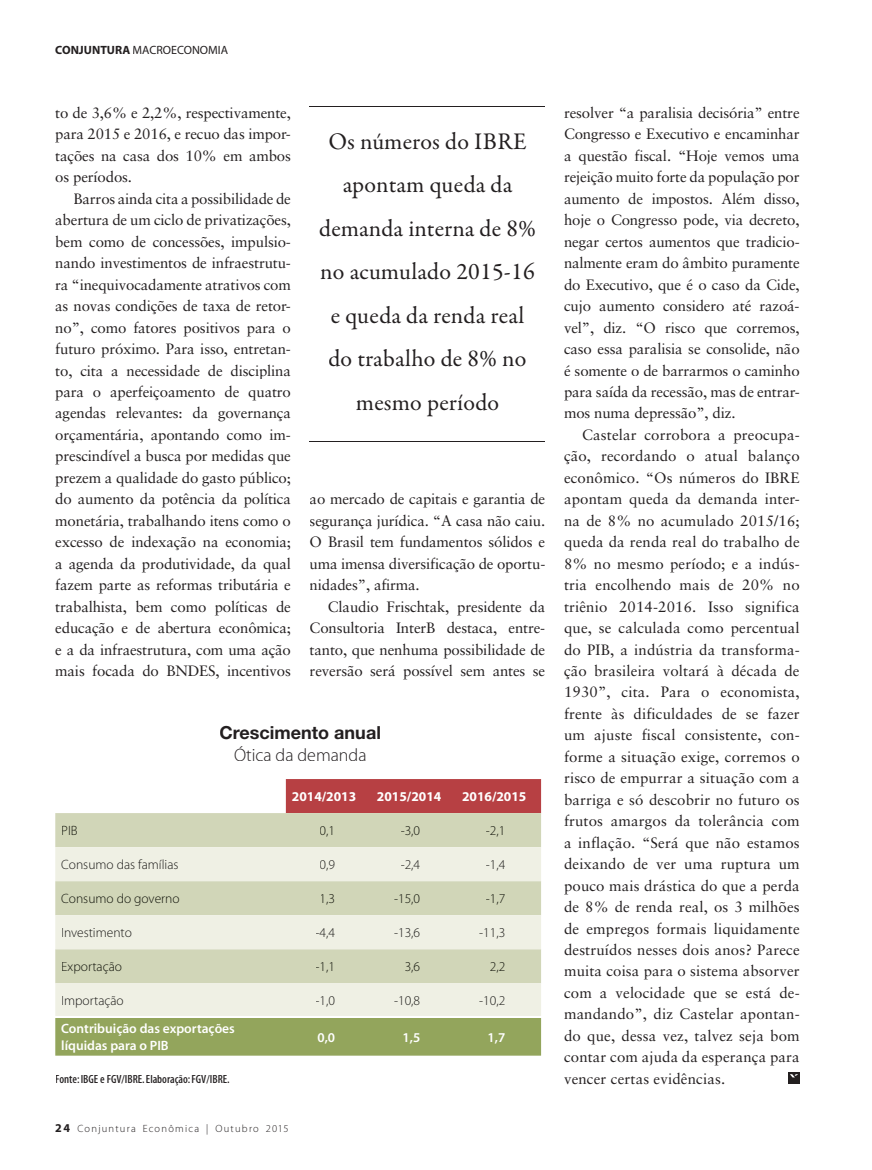
<style>
.page{position:relative;width:872px;height:1170px;background:#fff}
.page>*{position:absolute;margin:0;border:0;box-sizing:border-box;transform-origin:0 0}
.t1{font:24px/43.5px "Garamond Premr Pro";letter-spacing:.01em;color:#231f20;text-align:center}
.t2{font:700 18px "Helvetica Neue";color:#231f20}
.t3{font:18px "Adobe Corp ID Myriad Lt";color:#231f20}
.t4{font:15px/21.5px "Sabon";letter-spacing:-.01em;color:#231f20;text-align:justify}
.t5{font:15px "Sabon";letter-spacing:.01em;color:#231f20}
.t6{font:13.5px "Adobe Corp ID Myriad Lt";color:#1c1b19}
.t7{font:13.5px "Adobe Corp ID Myriad Lt";color:#11130a}
.t8{font:13.5px/16.2px "Adobe Corp ID Myriad Sb";color:#fff}
.t9{font:13.5px "Adobe Corp ID Myriad Bd";color:#fff}
.t10{font:12px "Adobe Corp ID Myriad Pkg";color:#231f20}
.t11{font:12px "Adobe Corp ID Myriad Rg";color:#231f20}
.t12{font:10.5px "Adobe Corp ID Myriad Lt";letter-spacing:.115em;color:#231f20}
.s1{font-family:"Adobe Corp ID Myriad Bd"}
.s2{font-family:"Adobe Corp ID Myriad Bd";font-size:12px}
</style>
<div class="page">
<hr style="left:871px;top:34px;width:1px;height:30px;background:#96d5d2">
<hr style="left:310px;top:106px;width:235px;height:1px;background:#231f20">
<hr style="left:310px;top:442px;width:235px;height:1px;background:#231f20">
<div style="left:788px;top:1072px;width:11px;height:11px;background:#231f20"></div>
<svg style="left:790px;top:1074px;width:8px;height:3px"></svg>
<div style="left:286px;top:779px;width:255px;height:34px;background:#b74043"></div>
<div style="left:55px;top:813px;width:486px;height:34px;background:#d1d6b8"></div>
<svg style="left:55px;top:847px;width:486px;height:169px;background:#e3e5d2"></svg>
<div style="left:55px;top:1018px;width:486px;height:37px;background:#93a55c"></div>
<div style="left:62px;top:825px;width:15px;height:10px;background:#d1d6b8"></div>
<div style="left:320px;top:826px;width:12px;height:10px;background:#d1d6b8"></div>
<div style="left:401px;top:826px;width:19px;height:10px;background:#d1d6b8"></div>
<div style="left:486px;top:826px;width:16px;height:10px;background:#d1d6b8"></div>
<div style="left:62px;top:859px;width:116px;height:10px;background:#eff0e4"></div>
<div style="left:320px;top:860px;width:15px;height:10px;background:#eff0e4"></div>
<div style="left:401px;top:860px;width:19px;height:10px;background:#eff0e4"></div>
<div style="left:486px;top:860px;width:19px;height:10px;background:#eff0e4"></div>
<div style="left:62px;top:893px;width:117px;height:13px;background:#d1d6b8"></div>
<div style="left:321px;top:894px;width:13px;height:10px;background:#d1d6b8"></div>
<div style="left:394px;top:894px;width:26px;height:10px;background:#d1d6b8"></div>
<div style="left:486px;top:894px;width:18px;height:10px;background:#d1d6b8"></div>
<div style="left:62px;top:928px;width:69px;height:9px;background:#eff0e4"></div>
<div style="left:316px;top:928px;width:19px;height:10px;background:#eff0e4"></div>
<div style="left:394px;top:928px;width:26px;height:10px;background:#eff0e4"></div>
<div style="left:479px;top:928px;width:25px;height:10px;background:#eff0e4"></div>
<div style="left:62px;top:962px;width:59px;height:11px;background:#d1d6b8"></div>
<div style="left:316px;top:962px;width:16px;height:10px;background:#d1d6b8"></div>
<div style="left:405px;top:962px;width:15px;height:10px;background:#d1d6b8"></div>
<div style="left:490px;top:962px;width:14px;height:10px;background:#d1d6b8"></div>
<div style="left:62px;top:996px;width:61px;height:11px;background:#eff0e4"></div>
<div style="left:316px;top:996px;width:19px;height:10px;background:#eff0e4"></div>
<div style="left:394px;top:996px;width:26px;height:10px;background:#eff0e4"></div>
<div style="left:479px;top:996px;width:25px;height:10px;background:#eff0e4"></div>
<p class="t11" style="left:55px;top:44px;width:174px"><span class="s1">CONJUNTURA</span> MACROECONOMIA</p>
<p class="t4" style="left:55px;top:102px;width:237px">to de 3,6% e 2,2%, respectivamente, para 2015 e 2016, e recuo das impor&shy;tações na casa dos 10% em ambos os períodos.</p>
<p class="t4" style="left:55px;top:188px;width:237px;text-indent:18px">Barros ainda cita a possibilidade de abertura de um ciclo de privatizações, bem como de concessões, impulsio&shy;nando investimentos de infraestrutu&shy;ra “inequivocadamente atrativos com as novas condições de taxa de retor&shy;no”, como fatores positivos para o futuro próximo. Para isso, entretan&shy;to, cita a necessidade de disciplina para o aperfeiçoamento de quatro agendas relevantes: da governança orçamentária, apontando como im&shy;prescindível a busca por medidas que prezem a qualidade do gasto público; do aumento da potência da política monetária, trabalhando itens como o excesso de indexação na economia; a agenda da produtividade, da qual fazem parte as reformas tributária e trabalhista, bem como políticas de educação e de abertura econômica; e a da infraestrutura, com uma ação mais focada do BNDES, incentivos</p>
<h1 class="t1" style="left:319px;top:120px;width:218px">Os números do IBRE apontam queda da demanda interna de 8% no acumulado 2015-16 e queda da renda real do trabalho de 8% no mesmo período</h1>
<p class="t4" style="left:310px;top:488px;width:237px">ao mercado de capitais e garantia de segurança jurídica. “A casa não caiu.<br>O Brasil tem fundamentos sólidos e uma imensa diversificação de oportu&shy;nidades”, afirma.</p>
<p class="t4" style="left:310px;top:595px;width:237px;text-indent:18px">Claudio Frischtak, presidente da Consultoria InterB destaca, entre&shy;tanto, que nenhuma possibilidade de reversão será possível sem antes se</p>
<p class="t2" style="left:220px;top:721px;width:163px">Crescimento anual</p>
<p class="t3" style="left:234px;top:745px;width:134px">Ótica da demanda</p>
<p class="t9" style="left:292px;top:789px;width:66px">2014/2013</p>
<p class="t9" style="left:377px;top:789px;width:66px">2015/2014</p>
<p class="t9" style="left:462px;top:789px;width:66px">2016/2015</p>
<p class="t7" style="left:61px;top:824px;width:18px">PIB</p>
<p class="t7" style="left:320px;top:824px;width:17px">0,1</p>
<p class="t7" style="left:401px;top:824px;width:21px">-3,0</p>
<p class="t7" style="left:486px;top:824px;width:21px">-2,1</p>
<p class="t6" style="left:61px;top:858px;width:119px">Consumo das famílias</p>
<p class="t6" style="left:320px;top:858px;width:17px">0,9</p>
<p class="t6" style="left:401px;top:858px;width:21px">-2,4</p>
<p class="t6" style="left:486px;top:858px;width:21px">-1,4</p>
<p class="t7" style="left:61px;top:892px;width:120px">Consumo do governo</p>
<p class="t7" style="left:320px;top:892px;width:17px">1,3</p>
<p class="t7" style="left:394px;top:892px;width:28px">-15,0</p>
<p class="t7" style="left:486px;top:892px;width:21px">-1,7</p>
<p class="t6" style="left:61px;top:926px;width:72px">Investimento</p>
<p class="t6" style="left:315px;top:926px;width:21px">-4,4</p>
<p class="t6" style="left:394px;top:926px;width:28px">-13,6</p>
<p class="t6" style="left:479px;top:926px;width:28px">-11,3</p>
<p class="t7" style="left:61px;top:960px;width:62px">Exportação</p>
<p class="t7" style="left:315px;top:960px;width:21px">-1,1</p>
<p class="t7" style="left:405px;top:960px;width:17px">3,6</p>
<p class="t7" style="left:490px;top:960px;width:17px">2,2</p>
<p class="t6" style="left:61px;top:994px;width:64px">Importação</p>
<p class="t6" style="left:315px;top:994px;width:21px">-1,0</p>
<p class="t6" style="left:394px;top:994px;width:28px">-10,8</p>
<p class="t6" style="left:479px;top:994px;width:28px">-10,2</p>
<p class="t8" style="left:61px;top:1021px;width:175px">Contribuição das exportações líquidas para o PIB</p>
<p class="t8" style="left:317px;top:1029px;width:19px">0,0</p>
<p class="t8" style="left:402px;top:1029px;width:19px">1,5</p>
<p class="t8" style="left:487px;top:1029px;width:19px">1,7</p>
<p class="t4" style="left:564px;top:102px;width:237px">resolver “a paralisia decisória” entre Congresso e Executivo e encaminhar a questão fiscal. “Hoje vemos uma rejeição muito forte da população por aumento de impostos. Além disso, hoje o Congresso pode, via decreto, negar certos aumentos que tradicio&shy;nalmente eram do âmbito puramente do Executivo, que é o caso da Cide, cujo aumento considero até razoá&shy;vel”, diz. “O risco que corremos, caso essa paralisia se consolide, não é somente o de barrarmos o caminho para saída da recessão, mas de entrar&shy;mos numa depressão”, diz.</p>
<p class="t4" style="left:564px;top:424px;width:237px;text-indent:18px">Castelar corrobora a preocupa&shy;ção, recordando o atual balanço econômico. “Os números do IBRE apontam queda da demanda inter&shy;na de 8% no acumulado 2015/16; queda da renda real do trabalho de 8% no mesmo período; e a indús&shy;tria encolhendo mais de 20% no triênio 2014-2016. Isso significa que, se calculada como percentual do PIB, a indústria da transforma&shy;ção brasileira voltará à década de 1930”, cita. Para o economista, frente às dificuldades de se fazer um ajuste fiscal consistente, con&shy;forme a situação exige, corremos o risco de empurrar a situação com a barriga e só descobrir no futuro os frutos amargos da tolerância com a inflação. “Será que não estamos deixando de ver uma ruptura um pouco mais drástica do que a perda de 8% de renda real, os 3 milhões de empregos formais liquidamente destruídos nesses dois anos? Parece muita coisa para o sistema absorver com a velocidade que se está de&shy;mandando”, diz Castelar apontan&shy;do que, dessa vez, talvez seja bom contar com ajuda da esperança para</p>
<p class="t10" style="left:55px;top:1073px;width:176px">Fonte: IBGE e FGV/IBRE. Elaboração: FGV/IBRE.</p>
<p class="t5" style="left:564px;top:1069px;width:163px">vencer certas evidências.</p>
<p class="t12" style="left:55px;top:1122px;width:235px"><span class="s2">24</span> Conjuntura Econômica | Outubro 2015</p>
</div>
